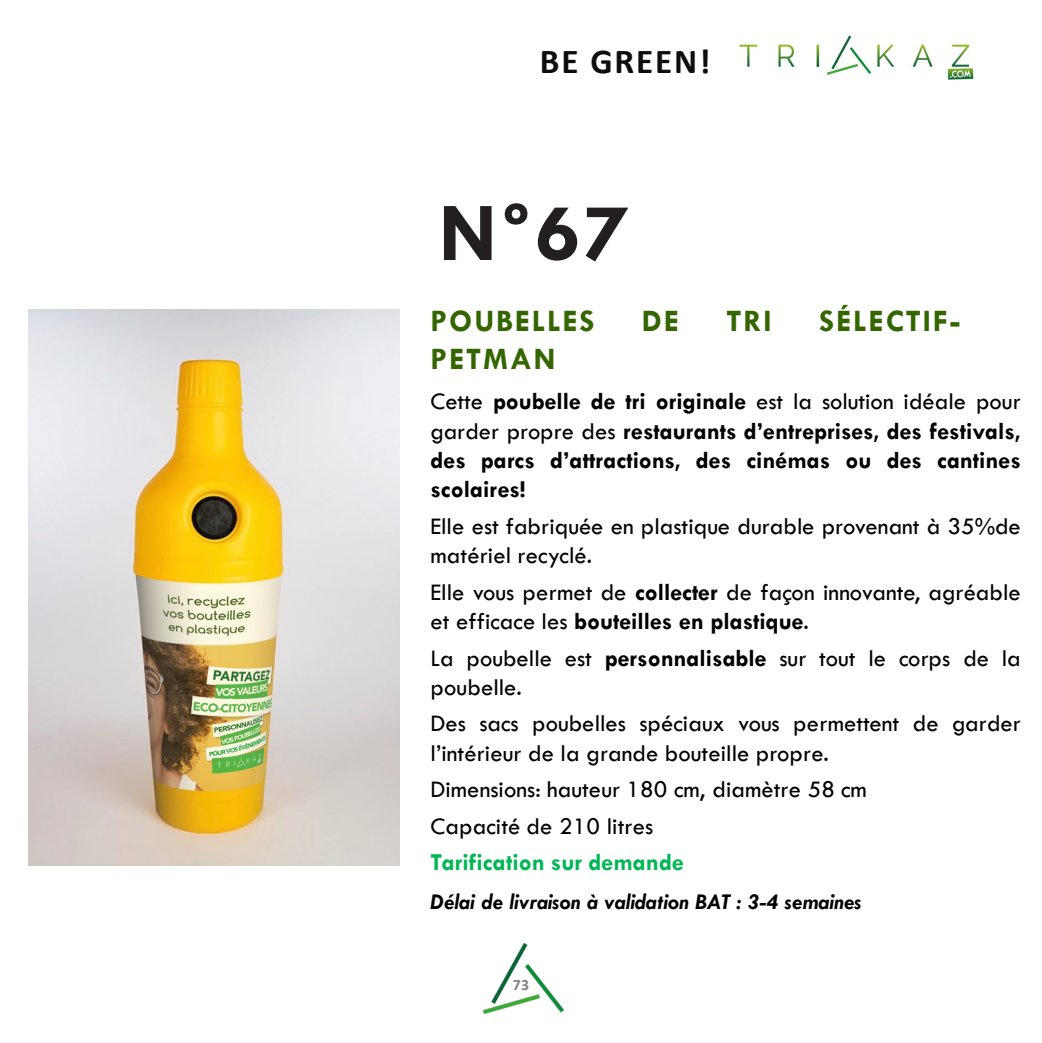
<style>
.page{position:relative;width:1042px;height:1043px;background:#fff}
.page>*{position:absolute;margin:0;border:0;box-sizing:border-box;transform-origin:0 0}
.t1{font:700 84px "Tw Cen";color:#231f20}
.t2{font:700 35px "Calibri";letter-spacing:.05em;color:#0d0d0d}
.t3{font:700 31.5px "Tw Cen";letter-spacing:.06em;color:#360}
.t4{font:24.5px/29.4px "Tw Cen";letter-spacing:.005em;color:#000}
.t5{font:700 24.5px/29.4px "Tw Cen";color:#000;text-align:justify}
.t6{font:700 24.5px "Tw Cen";color:#00b754}
.t7{font:italic 700 22.75px "Tw Cen";color:#000}
.t8{font:700 15.75px "Calibri";color:#808285}
.s1{font-family:"Calibri"}
.s2{font-weight:400}
.s3{font-weight:700}
</style>
<div class="page">
<img style="left:739px;top:35px;width:235px;height:45px">
<img style="left:483px;top:943px;width:80px;height:70px">
<img style="left:28px;top:309px;width:371px;height:556px">
<p class="t2" style="left:540px;top:37px;width:172px">BE GREEN!</p>
<p class="t1" style="left:439px;top:183px;width:192px">N<span class="s1">°</span>67</p>
<p class="t3" style="left:430px;top:302px;width:165px">POUBELLES</p>
<p class="t3" style="left:641px;top:302px;width:38px">DE</p>
<p class="t3" style="left:726px;top:302px;width:47px">TRI</p>
<p class="t3" style="left:819px;top:302px;width:142px">SÉLECTIF-</p>
<p class="t3" style="left:430px;top:340px;width:126px">PETMAN</p>
<p class="t5" style="left:430px;top:386px;width:591px"><span class="s2">Cette</span> poubelle de tri originale <span class="s2">est la solution idéale pour garder propre des</span> restaurants d’entreprises, des festivals, des parcs d’attractions, des cinémas ou des cantines scolaires!</p>
<p class="t4" style="left:430px;top:511px;width:591px">Elle est fabriquée en plastique durable provenant à 35%de matériel recyclé.</p>
<p class="t4" style="left:430px;top:577px;width:591px">Elle vous permet de <span class="s3">collecter</span> de façon innovante, agréable et efficace les <span class="s3">bouteilles en plastique</span>.</p>
<p class="t4" style="left:430px;top:643px;width:591px">La poubelle est <span class="s3">personnalisable</span> sur tout le corps de la poubelle.</p>
<p class="t4" style="left:430px;top:708px;width:591px">Des sacs poubelles spéciaux vous permettent de garder l’intérieur de la grande bouteille propre.</p>
<p class="t4" style="left:430px;top:774px;width:438px">Dimensions: hauteur 180 cm, diamètre 58 cm</p>
<p class="t4" style="left:430px;top:811px;width:224px">Capacité de 210 litres</p>
<p class="t6" style="left:430px;top:847px;width:255px">Tarification sur demande</p>
<p class="t7" style="left:430px;top:888px;width:432px">Délai de livraison à validation BAT : 3-4 semaines</p>
<p class="t8" style="left:512px;top:973px;width:18px">73</p>
</div>
